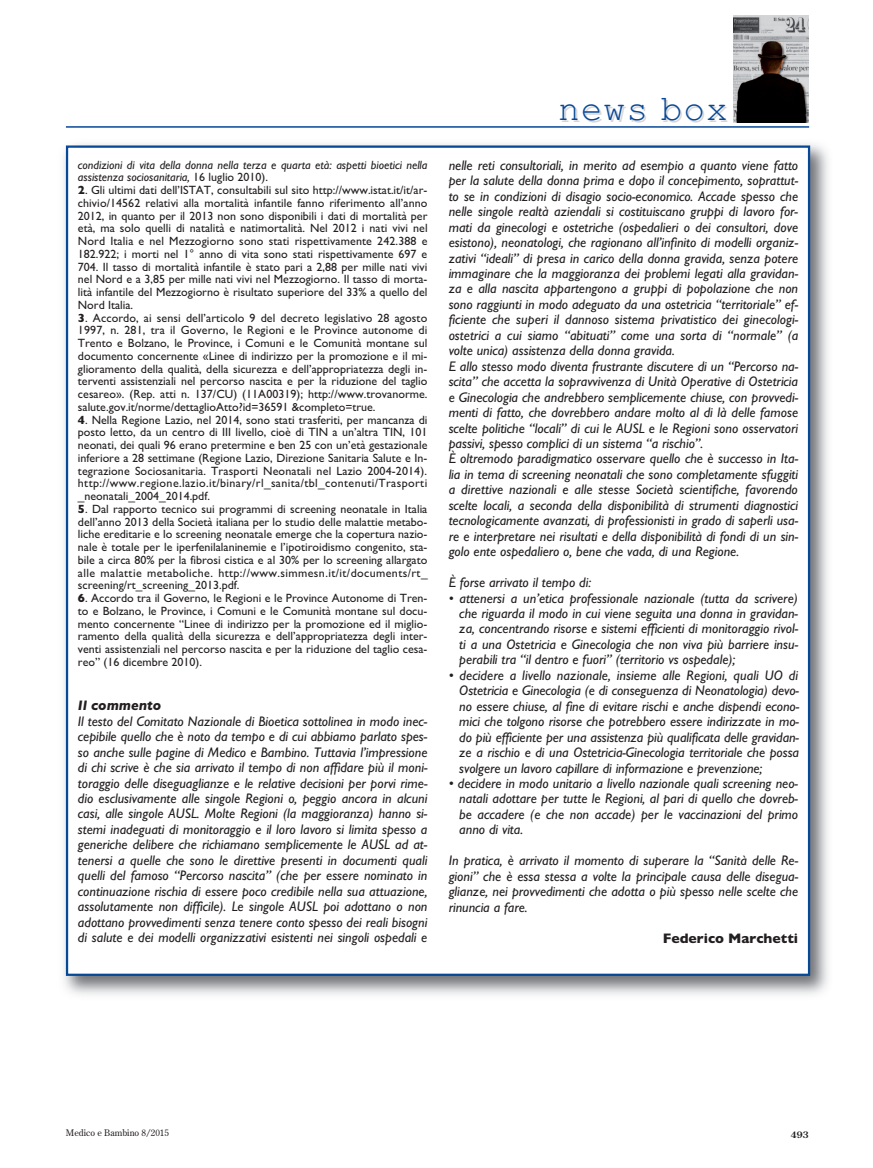
<style>
.page{position:relative;width:873px;height:1168px;background:#fff}
.page>*{position:absolute;margin:0;border:0;box-sizing:border-box;transform-origin:0 0}
.t1{font:36px "Courier New";letter-spacing:.03em;color:#074897}
.t2{font:italic 13.95px/15.5px "Gill Sans";color:#231f20;text-align:justify}
.t3{font:700 13.95px "Gill Sans";color:#231f20}
.t4{font:italic 700 13.95px "Gill Sans";color:#231f20}
.t5{font:12px/12.8px "Gill Sans";color:#231f20;text-align:justify}
.t6{font:italic 12px/12.8px "Gill Sans";color:#231f20}
.t7{font:9px "Century Old Style";color:#231f20}
.t8{font:700 9px "Century Old Style";color:#231f20}
.s1{font-style:normal}
.s2{font-weight:700}
</style>
<div class="page">
<img style="left:63px;top:144px;width:766px;height:851px">
<div style="left:68px;top:148px;width:740px;height:825px;background:#fff"></div>
<img style="left:733px;top:15px;width:75px;height:107px">
<hr style="left:66px;top:126px;width:743px;height:2px;background:#074897">
<p class="t6" style="left:78px;top:158px;width:351px">condizioni di vita della donna nella terza e quarta età: aspetti bioetici nella assistenza sociosanitaria, <span class="s1">16 luglio 2010).</span></p>
<p class="t5" style="left:78px;top:183px;width:351px"><span class="s2">2</span>. Gli ultimi dati dell’ISTAT, consultabili sul sito http://www.istat.it/it/ar&shy;chivio/14562 relativi alla mortalità infantile fanno riferimento all’anno 2012, in quanto per il 2013 non sono disponibili i dati di mortalità per età, ma solo quelli di natalità e natimortalità. Nel 2012 i nati vivi nel Nord Italia e nel Mezzogiorno sono stati rispettivamente 242.388 e 182.922; i morti nel 1° anno di vita sono stati rispettivamente 697 e 704. Il tasso di mortalità infantile è stato pari a 2,88 per mille nati vivi nel Nord e a 3,85 per mille nati vivi nel Mezzogiorno. Il tasso di morta&shy;lità infantile del Mezzogiorno è risultato superiore del 33% a quello del Nord Italia.</p>
<p class="t5" style="left:78px;top:311px;width:351px"><span class="s2">3</span>. Accordo, ai sensi dell’articolo 9 del decreto legislativo 28 agosto 1997, n. 281, tra il Governo, le Regioni e le Province autonome di Trento e Bolzano, le Province, i Comuni e le Comunità montane sul documento concernente «Linee di indirizzo per la promozione e il mi&shy;glioramento della qualità, della sicurezza e dell’appropriatezza degli in&shy;terventi assistenziali nel percorso nascita e per la riduzione del taglio cesareo». (Rep. atti n. 137/CU) (11A00319); http://www.trovanorme. salute.gov.it/norme/dettaglioAtto?id=36591 &amp;completo=true.</p>
<p class="t5" style="left:78px;top:413px;width:351px"><span class="s2">4</span>. Nella Regione Lazio, nel 2014, sono stati trasferiti, per mancanza di posto letto, da un centro di III livello, cioè di TIN a un’altra TIN, 101 neonati, dei quali 96 erano pretermine e ben 25 con un’età gestazionale inferiore a 28 settimane (Regione Lazio, Direzione Sanitaria Salute e In&shy;tegrazione Sociosanitaria. Trasporti Neonatali nel Lazio 2004-2014). http://www.regione.lazio.it/binary/rl_sanita/tbl_contenuti/Trasporti _neonatali_2004_2014.pdf.</p>
<p class="t5" style="left:78px;top:502px;width:351px"><span class="s2">5</span>. Dal rapporto tecnico sui programmi di screening neonatale in Italia dell’anno 2013 della Società italiana per lo studio delle malattie metabo&shy;liche ereditarie e lo screening neonatale emerge che la copertura nazio&shy;nale è totale per le iperfenilalaninemie e l’ipotiroidismo congenito, sta&shy;bile a circa 80% per la fibrosi cistica e al 30% per lo screening allargato alle malattie metaboliche. http://www.simmesn.it/it/documents/rt_ screening/rt_screening_2013.pdf.</p>
<p class="t5" style="left:78px;top:591px;width:351px"><span class="s2">6</span>. Accordo tra il Governo, le Regioni e le Province Autonome di Tren&shy;to e Bolzano, le Province, i Comuni e le Comunità montane sul docu&shy;mento concernente “Linee di indirizzo per la promozione ed il miglio&shy;ramento della qualità della sicurezza e dell’appropriatezza degli inter&shy;venti assistenziali nel percorso nascita e per la riduzione del taglio cesa&shy;reo” (16 dicembre 2010).</p>
<p class="t4" style="left:78px;top:697px;width:85px">Il commento</p>
<p class="t2" style="left:78px;top:713px;width:351px">Il testo del Comitato Nazionale di Bioetica sottolinea in modo inec&shy;cepibile quello che è noto da tempo e di cui abbiamo parlato spes&shy;so anche sulle pagine di Medico e Bambino. Tuttavia l’impressione di chi scrive è che sia arrivato il tempo di non affidare più il moni&shy;toraggio delle diseguaglianze e le relative decisioni per porvi rime&shy;dio esclusivamente alle singole Regioni o, peggio ancora in alcuni casi, alle singole AUSL. Molte Regioni (la maggioranza) hanno si&shy;stemi inadeguati di monitoraggio e il loro lavoro si limita spesso a generiche delibere che richiamano semplicemente le AUSL ad at&shy;tenersi a quelle che sono le direttive presenti in documenti quali quelli del famoso “Percorso nascita” (che per essere nominato in continuazione rischia di essere poco credibile nella sua attuazione, assolutamente non difficile). Le singole AUSL poi adottano o non adottano provvedimenti senza tenere conto spesso dei reali bisogni di salute e dei modelli organizzativi esistenti nei singoli ospedali e</p>
<h1 class="t1" style="left:558px;top:86px;width:171px">news box</h1>
<p class="t2" style="left:449px;top:157px;width:351px;text-align:left">nelle reti consultoriali, in merito ad esempio a quanto viene fatto per la salute della donna prima e dopo il concepimento, soprattut&shy;to se in condizioni di disagio socio-economico. Accade spesso che nelle singole realtà aziendali si costituiscano gruppi di lavoro for&shy;mati da ginecologi e ostetriche (ospedalieri o dei consultori, dove esistono), neonatologi, che ragionano all’infinito di modelli organiz&shy;zativi “ideali” di presa in carico della donna gravida, senza potere immaginare che la maggioranza dei problemi legati alla gravidan&shy;za e alla nascita appartengono a gruppi di popolazione che non sono raggiunti in modo adeguato da una ostetricia “territoriale” ef&shy;ficiente che superi il dannoso sistema privatistico dei ginecologi&shy;ostetrici a cui siamo “abituati” come una sorta di “normale” (a volte unica) assistenza della donna gravida.<br>E allo stesso modo diventa frustrante discutere di un “Percorso na&shy;scita” che accetta la sopravvivenza di Unità Operative di Ostetricia e Ginecologia che andrebbero semplicemente chiuse, con provvedi&shy;menti di fatto, che dovrebbero andare molto al di là delle famose scelte politiche “locali” di cui le AUSL e le Regioni sono osservatori passivi, spesso complici di un sistema “a rischio”.<br>È oltremodo paradigmatico osservare quello che è successo in Ita&shy;lia in tema di screening neonatali che sono completamente sfuggiti a direttive nazionali e alle stesse Società scientifiche, favorendo scelte locali, a seconda della disponibilità di strumenti diagnostici tecnologicamente avanzati, di professionisti in grado di saperli usa&shy;re e interpretare nei risultati e della disponibilità di fondi di un sin&shy;golo ente ospedaliero o, bene che vada, di una Regione.</p>
<p class="t2" style="left:449px;top:575px;width:144px">È forse arrivato il tempo di:</p>
<p class="t2" style="left:459px;top:590px;width:340px;text-indent:-11px">• attenersi a un’etica professionale nazionale (tutta da scrivere) che riguarda il modo in cui viene seguita una donna in gravidan&shy;za, concentrando risorse e sistemi efficienti di monitoraggio rivol&shy;ti a una Ostetricia e Ginecologia che non viva più barriere insu&shy;perabili tra “il dentro e fuori” (territorio vs ospedale);</p>
<p class="t2" style="left:459px;top:667px;width:341px;text-indent:-11px">• decidere a livello nazionale, insieme alle Regioni, quali UO di Ostetricia e Ginecologia (e di conseguenza di Neonatologia) devo&shy;no essere chiuse, al fine di evitare rischi e anche dispendi econo&shy;mici che tolgono risorse che potrebbero essere indirizzate in mo&shy;do più efficiente per una assistenza più qualificata delle gravidan&shy;ze a rischio e di una Ostetricia-Ginecologia territoriale che possa svolgere un lavoro capillare di informazione e prevenzione;</p>
<p class="t2" style="left:459px;top:775px;width:340px;text-indent:-11px">• decidere in modo unitario a livello nazionale quali screening neo&shy;natali adottare per tutte le Regioni, al pari di quello che dovreb&shy;be accadere (e che non accade) per le vaccinazioni del primo anno di vita.</p>
<p class="t2" style="left:449px;top:853px;width:351px">In pratica, è arrivato il momento di superare la “Sanità delle Re&shy;gioni” che è essa stessa a volte la principale causa delle disegua&shy;glianze, nei provvedimenti che adotta o più spesso nelle scelte che rinuncia a fare.</p>
<p class="t3" style="left:663px;top:929px;width:137px">Federico Marchetti</p>
<p class="t7" style="left:66px;top:1127px;width:104px">Medico e Bambino 8/2015</p>
<p class="t8" style="left:791px;top:1129px;width:19px">493</p>
</div>
